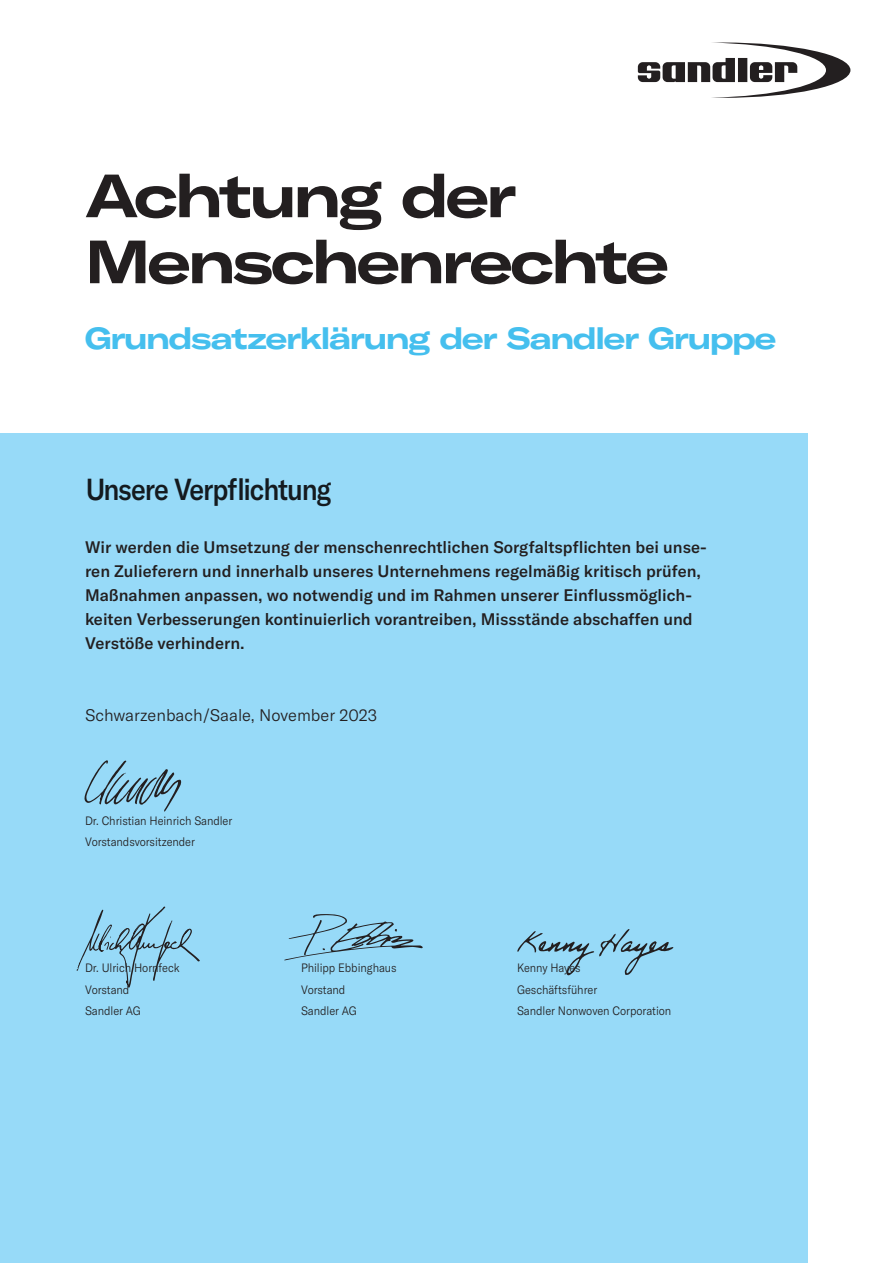
<style>
.page{position:relative;width:893px;height:1263px;background:#fff}
.page>*{position:absolute;margin:0;border:0;box-sizing:border-box;transform-origin:0 0}
.t1{font:700 expanded 60px/66px "GT America";letter-spacing:-.05em;color:#231f20;scale:.9 1}
.t2{font:700 expanded 30px "GT America";letter-spacing:-.05em;color:#45bfee;scale:.9 1}
.t3{font:500 30px "GT America";letter-spacing:-.045em;color:#231f20;scale:.9 1}
.t4{font:500 16.5px/24px "GT America";color:#231f20}
.t5{font:300 16.5px "GT America";color:#231f20}
.t6{font:300 12px "GT America";letter-spacing:-.005em;color:#231f20;scale:.92 1}
.t7{font:300 12px "GT America";letter-spacing:-.005em;color:#231f20;scale:.91 1}
</style>
<div class="page">
<div style="left:0;top:434px;width:808px;height:829px;background:#97daf8"></div>
<svg style="left:638px;top:43px;width:212px;height:55px"></svg>
<svg style="left:84px;top:760px;width:97px;height:52px"></svg>
<svg style="left:77px;top:906px;width:123px;height:82px"></svg>
<svg style="left:284px;top:914px;width:139px;height:46px"></svg>
<svg style="left:517px;top:929px;width:156px;height:47px"></svg>
<h1 class="t1" style="left:85px;top:162px;width:650px">Achtung der<br>Menschenrechte</h1>
<h2 class="t2" style="left:85px;top:320px;width:770px">Grundsatzerklärung der Sandler Gruppe</h2>
<h2 class="t3" style="left:85px;top:471px;width:275px">Unsere Verpflichtung</h2>
<p class="t4" style="left:85px;top:535px;width:623px">Wir werden die Umsetzung der menschenrechtlichen Sorgfaltspflichten bei unse&shy;ren Zulieferern und innerhalb unseres Unternehmens regelmäßig kritisch prüfen, Maßnahmen anpassen, wo notwendig und im Rahmen unserer Einflussmöglich&shy;keiten Verbesserungen kontinuierlich vorantreiben, Missstände abschaffen und Verstöße verhindern.</p>
<p class="t5" style="left:85px;top:705px;width:294px">Schwarzenbach/Saale, November 2023</p>
<p class="t6" style="left:85px;top:814px;width:162px">Dr. Christian Heinrich Sandler</p>
<p class="t6" style="left:85px;top:835px;width:121px">Vorstandsvorsitzender</p>
<p class="t6" style="left:85px;top:961px;width:104px">Dr. Ulrich Hornfeck</p>
<p class="t6" style="left:301px;top:961px;width:105px">Philipp Ebbinghaus</p>
<p class="t7" style="left:517px;top:961px;width:71px">Kenny Hayes</p>
<p class="t6" style="left:85px;top:982px;width:50px">Vorstand</p>
<p class="t6" style="left:301px;top:982px;width:50px">Vorstand</p>
<p class="t6" style="left:517px;top:982px;width:89px">Geschäftsführer</p>
<p class="t6" style="left:85px;top:1003px;width:62px">Sandler AG</p>
<p class="t6" style="left:301px;top:1003px;width:62px">Sandler AG</p>
<p class="t6" style="left:517px;top:1003px;width:169px">Sandler Nonwoven Corporation</p>
</div>
